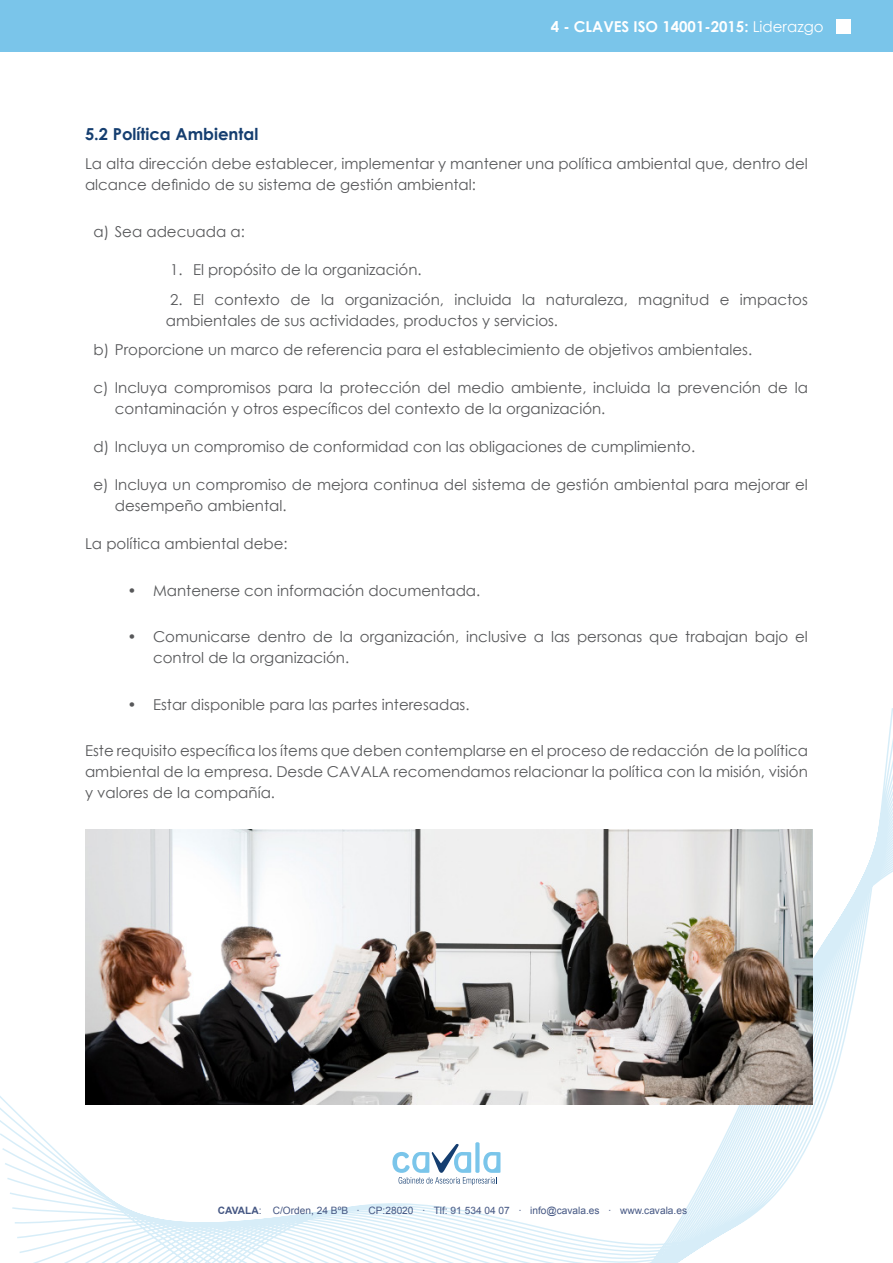
<style>
.page{position:relative;width:893px;height:1263px;background:#fff}
.page>*{position:absolute;margin:0;border:0;box-sizing:border-box;transform-origin:0 0}
.t1{font:700 16.5px "Century Gothic";color:#153e70}
.t2{font:15px/21px "Century Gothic";color:#57585a}
.t3{font:700 15px "Century Gothic";color:#fff}
.t4{font:10.2px "Arial";color:#455783}
.s1{font-weight:400}
.s2{font-weight:700}
</style>
<div class="page">
<div style="left:0;top:0;width:893px;height:52px;background:#7ac5ea"></div>
<div style="left:836px;top:20px;width:14px;height:14px;background:#fff"></div>
<svg style="left:0;top:708px;width:893px;height:555px"></svg>
<svg style="left:392px;top:1144px;width:108px;height:41px"></svg>
<div style="left:475px;top:1142px;width:5px;height:31px;background:#7ac5ea;border-radius:2px"></div>
<img style="left:85px;top:830px;width:728px;height:274px">
<p class="t3" style="left:551px;top:15px;width:274px">4 - CLAVES ISO 14001-2015: <span class="s1">Liderazgo</span></p>
<p class="t1" style="left:85px;top:121px;width:175px">5.2 Política Ambiental</p>
<p class="t2" style="left:85px;top:153px;width:724px">La alta dirección debe establecer, implementar y mantener una política ambiental que, dentro del alcance definido de su sistema de gestión ambiental:</p>
<p class="t2" style="left:94px;top:221px;width:153px">a) Sea adecuada a:</p>
<p class="t2" style="left:170px;top:259px;width:253px">1. El propósito de la organización.</p>
<p class="t2" style="left:166px;top:288px;width:644px">2. El contexto de la organización, incluida la naturaleza, magnitud e impactos ambientales de sus actividades, productos y servicios.</p>
<p class="t2" style="left:94px;top:339px;width:660px">b) Proporcione un marco de referencia para el establecimiento de objetivos ambientales.</p>
<p class="t2" style="left:115px;top:377px;width:695px;text-indent:-21px">c) Incluya compromisos para la protección del medio ambiente, incluida la prevención de la contaminación y otros específicos del contexto de la organización.</p>
<p class="t2" style="left:94px;top:436px;width:603px">d) Incluya un compromiso de conformidad con las obligaciones de cumplimiento.</p>
<p class="t2" style="left:115px;top:474px;width:695px;text-indent:-21px">e) Incluya un compromiso de mejora continua del sistema de gestión ambiental para mejorar el desempeño ambiental.</p>
<p class="t2" style="left:85px;top:533px;width:204px">La política ambiental debe:</p>
<p class="t2" style="left:128px;top:579px;width:354px">• Mantenerse con información documentada.</p>
<p class="t2" style="left:153px;top:626px;width:656px;text-indent:-26px">• Comunicarse dentro de la organización, inclusive a las personas que trabajan bajo el control de la organización.</p>
<p class="t2" style="left:128px;top:693px;width:344px">• Estar disponible para las partes interesadas.</p>
<p class="t2" style="left:85px;top:740px;width:724px;text-align:justify">Este requisito específica los ítems que deben contemplarse en el proceso de redacción de la política ambiental de la empresa. Desde CAVALA recomendamos relacionar la política con la misión, visión y valores de la compañía.</p>
<p class="t4" style="left:218px;top:1204px;width:471px"><span class="s2">CAVALA</span>: C/Orden, 24 BºB · CP:28020 · Tlf: 91 534 04 07 · info@cavala.es · www.cavala.es</p>
</div>
